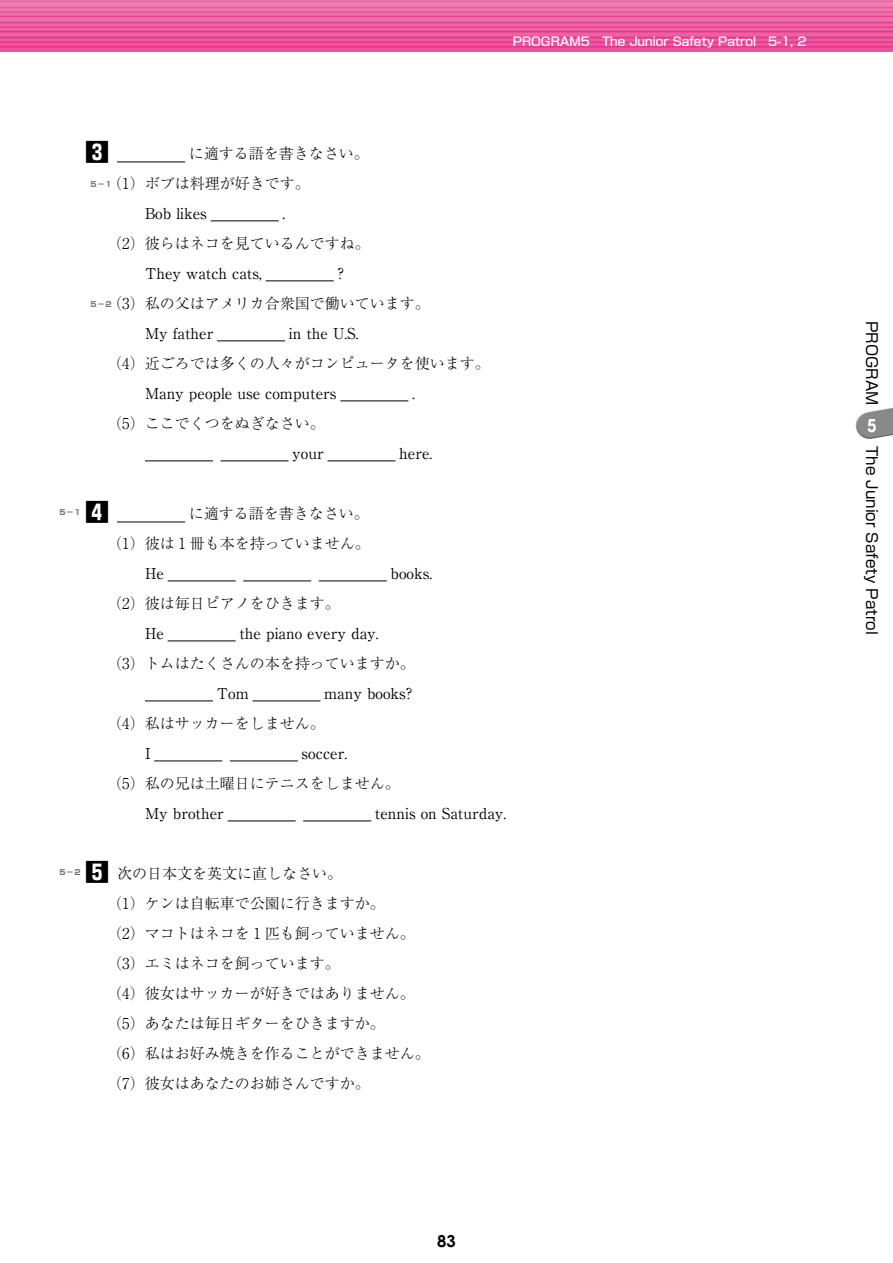
<style>
.page{position:relative;width:893px;height:1263px;background:#fff}
.page>*{position:absolute;margin:0;border:0;box-sizing:border-box;transform-origin:0 0}
.t1{font:700 24px "Shin Go Pr 6";color:#000}
.t2{font:700 16.5px "Century Gothic";color:#000}
.t3{font:700 16.5px "Gothic MB101 Pr 6";color:#fff;scale:.75 1}
.t4{font:300 15px/30px "Ryumin Pr 6";color:#000}
.t5{font:15px "Ryumin Pr 6";color:#000}
.t6{font:15px "Shin Go Pr 6";color:#000}
.t7{font:500 12px "Shin Go Pro";color:#fff}
.t8{font:700 7.5px "Shin Go Pr 6";color:#727171}
.s1{font-family:"Shin Go Pr 6";font-weight:700;font-size:24px}
</style>
<div class="page">
<img style="left:0;top:0;width:893px;height:52px">
<svg style="left:855px;top:407px;width:38px;height:32px"></svg>
<hr style="left:117px;top:162px;width:68px;height:1px;background:#000">
<hr style="left:211px;top:221px;width:68px;height:1px;background:#000">
<hr style="left:266px;top:281px;width:68px;height:1px;background:#000">
<hr style="left:217px;top:341px;width:68px;height:1px;background:#000">
<hr style="left:340px;top:401px;width:68px;height:1px;background:#000">
<hr style="left:145px;top:461px;width:68px;height:1px;background:#000">
<hr style="left:221px;top:461px;width:68px;height:1px;background:#000">
<hr style="left:327px;top:461px;width:68px;height:1px;background:#000">
<hr style="left:117px;top:522px;width:68px;height:1px;background:#000">
<hr style="left:168px;top:581px;width:68px;height:1px;background:#000">
<hr style="left:243px;top:581px;width:68px;height:1px;background:#000">
<hr style="left:319px;top:581px;width:68px;height:1px;background:#000">
<hr style="left:168px;top:641px;width:68px;height:1px;background:#000">
<hr style="left:145px;top:701px;width:68px;height:1px;background:#000">
<hr style="left:252px;top:701px;width:68px;height:1px;background:#000">
<hr style="left:154px;top:761px;width:68px;height:1px;background:#000">
<hr style="left:230px;top:761px;width:68px;height:1px;background:#000">
<hr style="left:228px;top:821px;width:68px;height:1px;background:#000">
<hr style="left:303px;top:821px;width:68px;height:1px;background:#000">
<p class="t7" style="left:513px;top:31px;width:295px">PROGRAM5　The Junior Safety Patrol　5-1, 2</p>
<h1 class="t1" style="left:85px;top:133px;width:25px">3</h1>
<p class="t4" style="left:107px;top:138px;width:263px;text-indent:82px">に適する語を書きなさい。（1）ボブは料理が好きです。</p>
<p class="t5" style="left:145px;top:202px;width:63px">Bob likes</p>
<p class="t5" style="left:282px;top:202px;width:4px">.</p>
<p class="t4" style="left:107px;top:228px;width:264px">（2）彼らはネコを見ているんですね。</p>
<p class="t5" style="left:145px;top:262px;width:118px">They watch cats,</p>
<p class="t5" style="left:337px;top:262px;width:8px">?</p>
<p class="t4" style="left:107px;top:288px;width:324px">（3）私の父はアメリカ合衆国で働いています。</p>
<p class="t5" style="left:145px;top:322px;width:70px">My father</p>
<p class="t5" style="left:289px;top:322px;width:71px">in the U.S.</p>
<p class="t4" style="left:107px;top:348px;width:384px">（4）近ごろでは多くの人々がコンピュータを使います。</p>
<p class="t5" style="left:145px;top:382px;width:193px">Many people use computers</p>
<p class="t5" style="left:412px;top:382px;width:4px">.</p>
<p class="t4" style="left:107px;top:408px;width:219px">（5）ここでくつをぬぎなさい。</p>
<p class="t5" style="left:292px;top:442px;width:33px">your</p>
<p class="t5" style="left:399px;top:442px;width:35px">here.</p>
<h1 class="t1" style="left:85px;top:493px;width:25px">4</h1>
<p class="t4" style="left:107px;top:498px;width:264px;text-align:right">に適する語を書きなさい。<br>（1）彼は 1 冊も本を持っていません。</p>
<p class="t5" style="left:145px;top:562px;width:20px">He</p>
<p class="t5" style="left:390px;top:562px;width:43px">books.</p>
<p class="t4" style="left:107px;top:588px;width:234px">（2）彼は毎日ピアノをひきます。</p>
<p class="t5" style="left:145px;top:622px;width:20px">He</p>
<p class="t5" style="left:239px;top:622px;width:141px">the piano every day.</p>
<p class="t4" style="left:107px;top:648px;width:309px">（3）トムはたくさんの本を持っていますか。</p>
<p class="t5" style="left:217px;top:682px;width:33px">Tom</p>
<p class="t5" style="left:324px;top:682px;width:90px">many books?</p>
<p class="t4" style="left:107px;top:708px;width:219px">（4）私はサッカーをしません。</p>
<p class="t5" style="left:145px;top:742px;width:7px">I</p>
<p class="t5" style="left:302px;top:742px;width:47px">soccer.</p>
<p class="t4" style="left:107px;top:768px;width:294px">（5）私の兄は土曜日にテニスをしません。</p>
<p class="t5" style="left:145px;top:802px;width:80px">My brother</p>
<p class="t5" style="left:375px;top:802px;width:133px">tennis on Saturday.</p>
<p class="t4" style="left:107px;top:858px;width:324px;text-indent:-22px"><span class="s1">5</span> 次の日本文を英文に直しなさい。<br>（1）ケンは自転車で公園に行きますか。<br>（2）マコトはネコを１匹も飼っていません。（3）エミはネコを飼っています。<br>（4）彼女はサッカーが好きではありません。（5）あなたは毎日ギターをひきますか。<br>（6）私はお好み焼きを作ることができません。（7）彼女はあなたのお姉さんですか。</p>
<p class="t8" style="left:90px;top:178px;width:24px">５−１</p>
<p class="t8" style="left:90px;top:298px;width:24px">５−２</p>
<p class="t8" style="left:59px;top:506px;width:24px">５−１</p>
<p class="t8" style="left:59px;top:866px;width:24px">５−２</p>
<p class="t2" style="left:437px;top:1228px;width:20px">83</p>
<p class="t6" style="left:884px;top:321px;width:86px;rotate:90deg">PROGRAM</p>
<p class="t3" style="left:867px;top:411px;width:14px">5</p>
<p class="t6" style="left:884px;top:446px;width:190px;rotate:90deg">The Junior Safety Patrol</p>
</div>
